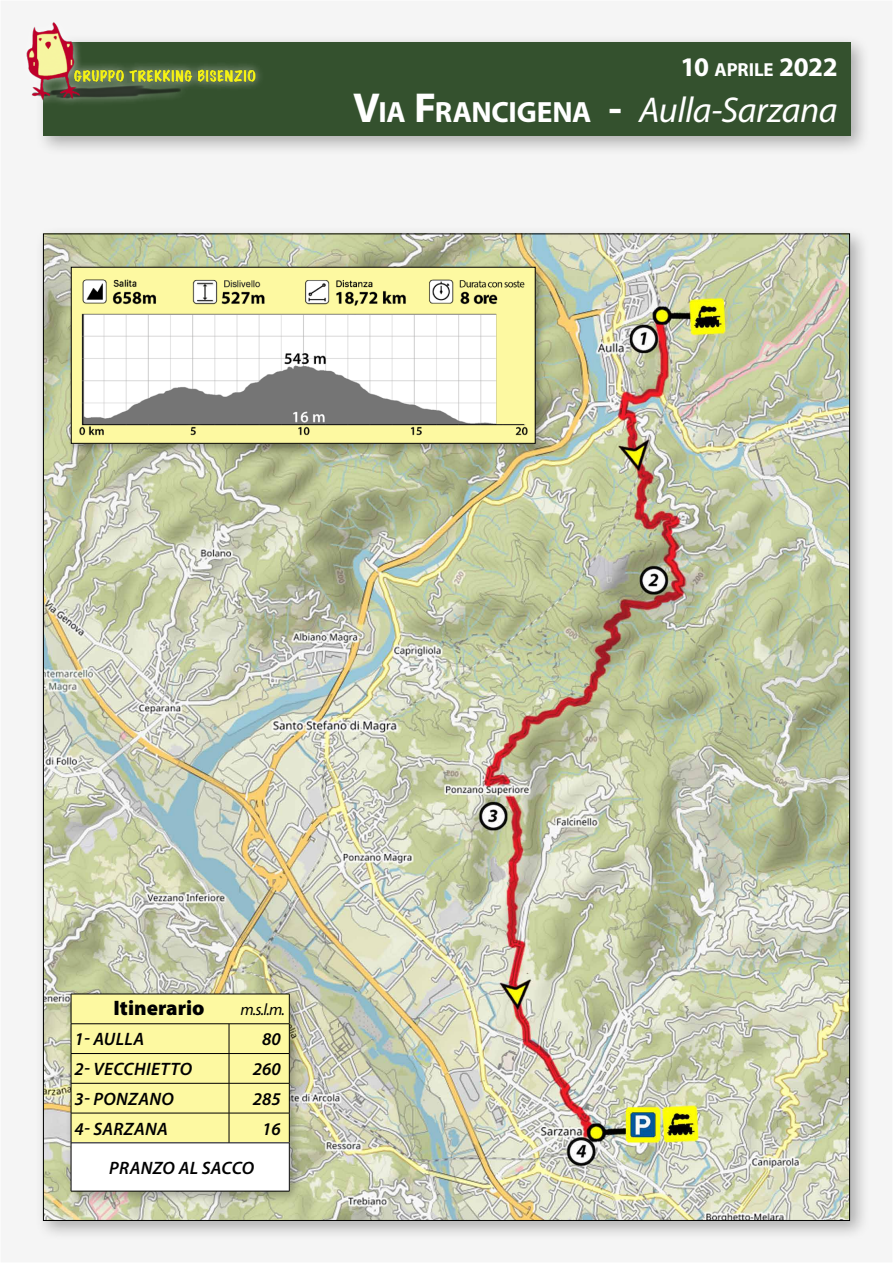
<style>
.page{position:relative;width:893px;height:1263px;background:#f5f5f5}
.page>*{position:absolute;margin:0;border:0;box-sizing:border-box;transform-origin:0 0}
.t1{font:italic 36px "Myriad Pro";letter-spacing:-.015em;color:#fff}
.t2{font:700 27px "Myriad Pro";letter-spacing:-.02em;color:#fff}
.t3{font:900 21px "Myriad Pro";color:#000}
.t4{font:italic 600 18px "Myriad Pro";letter-spacing:.02em;color:#000}
.t5{font:italic 16.5px "Myriad Pro";color:#000}
.s1{font-size:18.9px}
.s2{font-weight:700;font-style:normal;font-size:42px}
.s3{font-weight:700;font-style:normal;font-size:29.4px}
</style>
<div class="page">
<div style="left:35px;top:225px;width:835px;height:1016px;background:#000;opacity:.3"></div>
<img style="left:45px;top:236px;width:803px;height:983px">
<div style="left:35px;top:34px;width:836px;height:122px;background:#000;opacity:.3"></div>
<div style="left:43px;top:43px;width:808px;height:93px;background:#34512e"></div>
<div style="left:18px;top:14px;width:246px;height:94px;background:#fff;opacity:.75"></div>
<img style="left:18px;top:14px;width:239px;height:96px">
<div style="left:65px;top:988px;width:239px;height:218px;background:#000;opacity:.3"></div>
<div style="left:71px;top:1143px;width:218px;height:48px;background:#fff"></div>
<svg style="left:71px;top:994px;width:219px;height:148px;background:#f3ef9a"></svg>
<hr style="left:71px;top:1083px;width:1px;height:30px;background:#000">
<hr style="left:289px;top:1083px;width:1px;height:30px;background:#000">
<hr style="left:71px;top:1113px;width:1px;height:30px;background:#000">
<hr style="left:289px;top:1113px;width:1px;height:30px;background:#000">
<hr style="left:71px;top:1142px;width:158px;height:1px;background:#000">
<hr style="left:71px;top:1143px;width:1px;height:48px;background:#000">
<hr style="left:229px;top:1142px;width:60px;height:1px;background:#000">
<hr style="left:289px;top:1143px;width:1px;height:48px;background:#000">
<hr style="left:71px;top:1191px;width:158px;height:1px;background:#000">
<hr style="left:229px;top:1191px;width:60px;height:1px;background:#000">
<div style="left:67px;top:263px;width:478px;height:191px;background:#000;opacity:.3"></div>
<img style="left:73px;top:269px;width:460px;height:172px">
<h2 class="t2" style="left:681px;top:49px;width:159px">10 <span class="s1">APRILE</span> 2022</h2>
<h1 class="t1" style="left:353px;top:88px;width:486px"><span class="s2">V</span><span class="s3">IA</span> <span class="s2">F</span><span class="s3">RANCIGENA</span> <span class="s2">-</span> Aulla-Sarzana</h1>
<p class="t3" style="left:114px;top:993px;width:93px">Itinerario</p>
<p class="t5" style="left:240px;top:999px;width:46px">m.s.l.m.</p>
<p class="t4" style="left:74px;top:1028px;width:71px">1- AULLA</p>
<p class="t4" style="left:262px;top:1028px;width:20px">80</p>
<p class="t4" style="left:74px;top:1058px;width:119px">2- VECCHIETTO</p>
<p class="t4" style="left:253px;top:1058px;width:30px">260</p>
<p class="t4" style="left:74px;top:1087px;width:101px">3- PONZANO</p>
<p class="t4" style="left:253px;top:1087px;width:30px">285</p>
<p class="t4" style="left:74px;top:1117px;width:95px">4- SARZANA</p>
<p class="t4" style="left:262px;top:1117px;width:20px">16</p>
<p class="t4" style="left:109px;top:1156px;width:147px">PRANZO AL SACCO</p>
</div>
